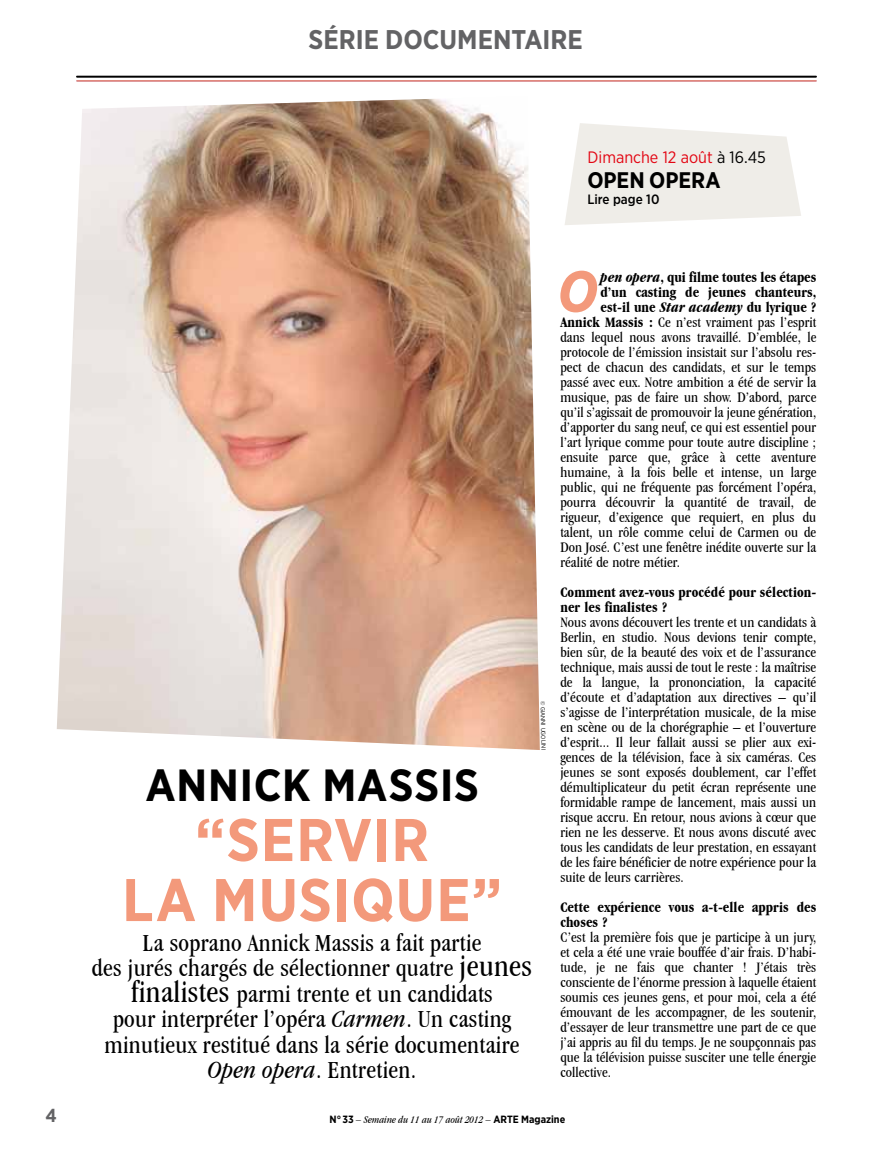
<style>
.page{position:relative;width:893px;height:1149px;background:#fff}
.page>*{position:absolute;margin:0;border:0;box-sizing:border-box;transform-origin:0 0}
.t1{font:700 60px/60px "Gotham Narrow";letter-spacing:.015em;color:#f3997b;text-align:center}
.t2{font:italic 700 57.9px "Gotham Narrow";color:#f3997b}
.t3{font:700 45px "Gotham Narrow";letter-spacing:.02em;color:#000}
.t4{font:700 27px "Gotham Narrow";color:#636365}
.t5{font:condensed 25.5px/25.5px "Garamond IT Cby BT";letter-spacing:.01em;color:#000;text-align:center}
.t6{font:700 22.5px "Gotham Narrow";color:#000}
.t7{font:700 18.75px "Gotham Narrow";color:#636365}
.t8{font:16.5px "Gotham Narrow";color:#e30613}
.t9{font:condensed 15px/15px "Garamond IT Cby BT";letter-spacing:.005em;color:#000;text-align:justify}
.t10{font:700 condensed 15px/15px "Garamond IT Cby BT";letter-spacing:.005em;color:#000}
.t11{font:500 13.5px "Gotham Narrow";color:#000}
.t12{font:italic condensed 10.5px "Garamond IT Cby BT";color:#000}
.t13{font:700 10.5px "Gotham Narrow";color:#000}
.t14{font:6px "Gotham Narrow";color:#000}
.s1{color:#000}
.s2{font-size:31.5px}
.s3{font-style:italic}
.s4{font-weight:700}
.s5{font-family:"Gotham Narrow";font-weight:700;font-style:normal;font-stretch:normal}
</style>
<div class="page">
<hr style="left:77px;top:77px;width:739px;height:1px;background:#000">
<hr style="left:77px;top:76px;width:739px;height:1px;background:#000">
<hr style="left:77px;top:80px;width:739px;height:1px;background:#f3997b">
<svg style="left:565px;top:123px;width:236px;height:102px"></svg>
<img style="left:57px;top:99px;width:483px;height:650px">
<h3 class="t4" style="left:309px;top:22px;width:276px">SÉRIE DOCUMENTAIRE</h3>
<p class="t8" style="left:587px;top:147px;width:180px">Dimanche 12 août <span class="s1">à 16.45</span></p>
<h3 class="t6" style="left:587px;top:165px;width:15px">OPEN</h3>
<h3 class="t6" style="left:649px;top:165px;width:57px">OPERA</h3>
<p class="t11" style="left:587px;top:191px;width:73px">Lire page 10</p>
<h3 class="t3" style="left:145px;top:756px;width:335px">ANNICK MASSIS</h3>
<h1 class="t1" style="left:122px;top:809px;width:381px">“SERVIR<br>LA MUSIQUE”</h1>
<p class="t5" style="left:92px;top:929px;width:442px">La soprano Annick Massis a fait partie<br>des jurés chargés de sélectionner quatre <span class="s2">jeunes finalistes</span> parmi trente et un candidats<br>pour interpréter l’opéra <span class="s3">Carmen</span>. Un casting minutieux restitué dans la série documentaire <span class="s3">Open opera</span>. Entretien.</p>
<p class="t14" style="left:546px;top:700px;width:51px;rotate:89deg">© Giann i Ug ol ini</p>
<h2 class="t2" style="left:557px;top:254px;width:42px">O</h2>
<p class="t10" style="left:600px;top:269px;width:218px"><span class="s3">pen opera</span>, qui filme toutes les étapes</p>
<p class="t10" style="left:600px;top:284px;width:218px">d’un casting de jeunes chanteurs,</p>
<p class="t10" style="left:600px;top:299px;width:218px">est-il une <span class="s3">Star academy</span> du lyrique ?</p>
<p class="t9" style="left:560px;top:314px;width:258px"><span class="s4">Annick Massis :</span> Ce n’est vraiment pas l’esprit</p>
<p class="t9" style="left:560px;top:329px;width:258px">dans lequel nous avons travaillé. D’emblée, le</p>
<p class="t9" style="left:560px;top:344px;width:257px">protocole de l’émission insistait sur l’absolu res-</p>
<p class="t9" style="left:560px;top:359px;width:257px">pect de chacun des candidats, et sur le temps</p>
<p class="t9" style="left:560px;top:374px;width:257px">passé avec eux. Notre ambition a été de servir la</p>
<p class="t9" style="left:560px;top:389px;width:257px">musique, pas de faire un show. D’abord, parce</p>
<p class="t9" style="left:560px;top:404px;width:257px">qu’il s’agissait de promouvoir la jeune génération,</p>
<p class="t9" style="left:560px;top:419px;width:257px">d’apporter du sang neuf, ce qui est essentiel pour</p>
<p class="t9" style="left:560px;top:434px;width:257px">l’art lyrique comme pour toute autre discipline ;</p>
<p class="t9" style="left:560px;top:449px;width:257px">ensuite parce que, grâce à cette aventure</p>
<p class="t9" style="left:560px;top:464px;width:257px">humaine, à la fois belle et intense, un large</p>
<p class="t9" style="left:560px;top:479px;width:258px">public, qui ne fréquente pas forcément l’opéra,</p>
<p class="t9" style="left:560px;top:494px;width:257px">pourra découvrir la quantité de travail, de</p>
<p class="t9" style="left:560px;top:509px;width:257px">rigueur, d’exigence que requiert, en plus du</p>
<p class="t9" style="left:560px;top:524px;width:257px">talent, un rôle comme celui de Carmen ou de</p>
<p class="t9" style="left:560px;top:539px;width:257px">Don José. C’est une fenêtre inédite ouverte sur la</p>
<p class="t9" style="left:560px;top:554px;width:121px">réalité de notre métier.</p>
<p class="t10" style="left:560px;top:584px;width:258px">Comment avez-vous procédé pour sélection&shy;ner les finalistes ?</p>
<p class="t9" style="left:560px;top:614px;width:258px">Nous avons découvert les trente et un candidats à Berlin, en studio. Nous devions tenir compte, bien sûr, de la beauté des voix et de l’assurance technique, mais aussi de tout le reste : la maîtrise de la langue, la prononciation, la capacité d’écoute et d’adaptation aux directives – qu’il s’agisse de l’interprétation musicale, de la mise en scène ou de la chorégraphie – et l’ouverture d’esprit... Il leur fallait aussi se plier aux exi&shy;gences de la télévision, face à six caméras. Ces jeunes se sont exposés doublement, car l’effet démultiplicateur du petit écran représente une formidable rampe de lancement, mais aussi un risque accru. En retour, nous avions à cœur que rien ne les desserve. Et nous avons discuté avec tous les candidats de leur prestation, en essayant de les faire bénéficier de notre expérience pour la suite de leurs carrières.</p>
<p class="t10" style="left:560px;top:899px;width:258px">Cette expérience vous a-t-elle appris des choses ?</p>
<p class="t9" style="left:560px;top:929px;width:258px">C’est la première fois que je participe à un jury, et cela a été une vraie bouffée d’air frais. D’habi&shy;tude, je ne fais que chanter ! J’étais très consciente de l’énorme pression à laquelle étaient soumis ces jeunes gens, et pour moi, cela a été émouvant de les accompagner, de les soutenir, d’essayer de leur transmettre une part de ce que j’ai appris au fil du temps. Je ne soupçonnais pas que la télévision puisse susciter une telle énergie collective.</p>
<p class="t7" style="left:45px;top:1103px;width:13px">4</p>
<p class="t12" style="left:329px;top:1112px;width:172px"><span class="s5">N° 33</span> – semaine du 11 au 17 août 2012 – <span class="s5">ARTE</span></p>
<p class="t13" style="left:521px;top:1111px;width:46px">MAGAZINE</p>
</div>
